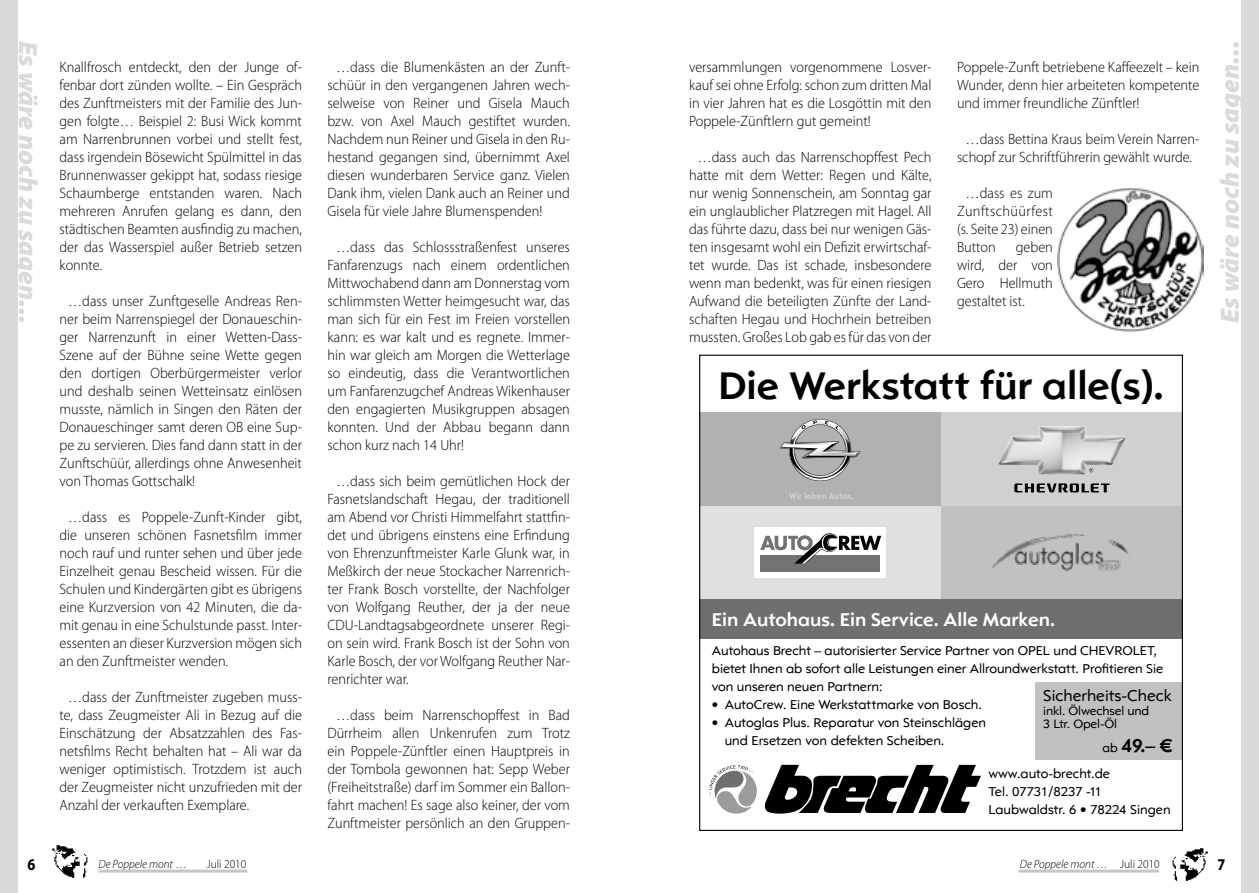
<style>
.page{position:relative;width:1259px;height:893px;background:#fff}
.page>*{position:absolute;margin:0;border:0;box-sizing:border-box;transform-origin:0 0}
.t1{font:700 40.5px "Opel Sans";color:#000}
.t2{font:italic 900 26.4px "Myriad Pro";color:#d9dadb}
.t3{font:700 19.5px "Opel Sans";color:#fff}
.t4{font:700 19.5px "Opel Sans";color:#000}
.t5{font:16.5px "Opel Sans";color:#000}
.t6{font:700 16.5px "Myriad Pro";color:#000;scale:.86 1}
.t7{font:300 15px/18px "Myriad Pro";color:#000;text-align:justify;scale:.95 1}
.t8{font:13.5px/18px "Opel Sans";letter-spacing:-.005em;color:#000}
.t9{font:12.75px/13.8px "Opel Sans";letter-spacing:-.01em;color:#000}
.t10{font:italic 300 12px "Myriad Pro";color:#000;scale:.95 1}
.t11{font:300 12px "Myriad Pro";color:#000;scale:.95 1}
.s1{font-weight:400;font-size:12.75px}
.s2{font-style:normal}
</style>
<div class="page">
<img style="left:52px;top:845px;width:36px;height:33px">
<div style="left:0;top:0;width:17px;height:893px;background:#d9dadb"></div>
<hr style="left:98px;top:870px;width:149px;height:3px;background:#c5c6c8">
<img style="left:1172px;top:848px;width:36px;height:33px">
<div style="left:1242px;top:0;width:17px;height:893px;background:#d9dadb"></div>
<hr style="left:1018px;top:870px;width:141px;height:3px;background:#c5c6c8">
<div style="left:699px;top:413px;width:242px;height:93px;background:#b0b1b3"></div>
<div style="left:699px;top:506px;width:242px;height:93px;background:#dfe0e1"></div>
<div style="left:941px;top:413px;width:242px;height:93px;background:#cfd0d2"></div>
<div style="left:941px;top:506px;width:242px;height:93px;background:#c0c1c2"></div>
<svg style="left:780px;top:419px;width:80px;height:62px"></svg>
<svg style="left:789px;top:492px;width:64px;height:7px"></svg>
<div style="left:699px;top:599px;width:484px;height:39px;background:#6e6f71"></div>
<svg style="left:765px;top:765px;width:216px;height:49px"></svg>
<svg style="left:708px;top:765px;width:49px;height:49px"></svg>
<img style="left:992px;top:534px;width:137px;height:37px">
<img style="left:998px;top:426px;width:128px;height:48px">
<svg style="left:1014px;top:483px;width:95px;height:9px"></svg>
<div style="left:754px;top:527px;width:132px;height:51px;background:#fff"></div>
<div style="left:760px;top:555px;width:120px;height:17px;background:#717274"></div>
<svg style="left:760px;top:533px;width:121px;height:31px"></svg>
<div style="left:1035px;top:682px;width:148px;height:77px;background:#c0c1c2"></div>
<img style="left:1057px;top:188px;width:146px;height:144px">
<h2 class="t2" style="left:43px;top:41px;width:284px;rotate:90deg">Es wäre noch zu sagen...</h2>
<p class="t7" style="left:60px;top:58px;width:257px">Knallfrosch entdeckt, den der Junge of&shy;fenbar dort zünden wollte. – Ein Gespräch des Zunftmeisters mit der Familie des Jun&shy;gen folgte… Beispiel 2: Busi Wick kommt am Narrenbrunnen vorbei und stellt fest, dass irgendein Bösewicht Spülmittel in das Brunnenwasser gekippt hat, sodass riesige Schaumberge entstanden waren. Nach mehreren Anrufen gelang es dann, den städtischen Beamten ausfindig zu machen, der das Wasserspiel außer Betrieb setzen konnte.</p>
<p class="t7" style="left:60px;top:292px;width:257px;text-indent:9px">…dass unser Zunftgeselle Andreas Ren&shy;ner beim Narrenspiegel der Donaueschin&shy;ger Narrenzunft in einer Wetten-Dass-Szene auf der Bühne seine Wette gegen den dortigen Oberbürgermeister verlor und deshalb seinen Wetteinsatz einlösen musste, nämlich in Singen den Räten der Donaueschinger samt deren OB eine Sup&shy;pe zu servieren. Dies fand dann statt in der Zunftschüür, allerdings ohne Anwesenheit von Thomas Gottschalk!</p>
<p class="t7" style="left:60px;top:508px;width:257px;text-indent:9px">…dass es Poppele-Zunft-Kinder gibt, die unseren schönen Fasnetsfilm immer noch rauf und runter sehen und über jede Einzelheit genau Bescheid wissen. Für die Schulen und Kindergärten gibt es übrigens eine Kurzversion von 42 Minuten, die da&shy;mit genau in eine Schulstunde passt. Inter&shy;essenten an dieser Kurzversion mögen sich an den Zunftmeister wenden.</p>
<p class="t7" style="left:60px;top:688px;width:257px;text-indent:9px">…dass der Zunftmeister zugeben muss&shy;te, dass Zeugmeister Ali in Bezug auf die Einschätzung der Absatzzahlen des Fas&shy;netsfilms Recht behalten hat – Ali war da weniger optimistisch. Trotzdem ist auch der Zeugmeister nicht unzufrieden mit der Anzahl der verkauften Exemplare.</p>
<p class="t7" style="left:327px;top:58px;width:257px;text-indent:9px">…dass die Blumenkästen an der Zunft&shy;schüür in den vergangenen Jahren wech&shy;selweise von Reiner und Gisela Mauch bzw. von Axel Mauch gestiftet wurden.<br>Nachdem nun Reiner und Gisela in den Ru&shy;hestand gegangen sind, übernimmt Axel diesen wunderbaren Service ganz. Vielen Dank ihm, vielen Dank auch an Reiner und Gisela für viele Jahre Blumenspenden!</p>
<p class="t7" style="left:327px;top:238px;width:257px;text-indent:9px">…dass das Schlossstraßenfest unseres Fanfarenzugs nach einem ordentlichen Mittwochabend dann am Donnerstag vom schlimmsten Wetter heimgesucht war, das man sich für ein Fest im Freien vorstellen kann: es war kalt und es regnete. Immer&shy;hin war gleich am Morgen die Wetterlage so eindeutig, dass die Verantwortlichen um Fanfarenzugchef Andreas Wikenhauser den engagierten Musikgruppen absagen konnten. Und der Abbau begann dann schon kurz nach 14 Uhr!</p>
<p class="t7" style="left:327px;top:472px;width:257px;text-indent:9px">…dass sich beim gemütlichen Hock der Fasnetslandschaft Hegau, der traditionell am Abend vor Christi Himmelfahrt stattfin&shy;det und übrigens einstens eine Erfindung von Ehrenzunftmeister Karle Glunk war, in Meßkirch der neue Stockacher Narrenrich&shy;ter Frank Bosch vorstellte, der Nachfolger von Wolfgang Reuther, der ja der neue CDU-Landtagsabgeordnete unserer Regi&shy;on sein wird. Frank Bosch ist der Sohn von Karle Bosch, der vor Wolfgang Reuther Nar&shy;renrichter war.</p>
<p class="t7" style="left:327px;top:706px;width:257px;text-align:center">…dass beim Narrenschopffest in Bad Dürrheim allen Unkenrufen zum Trotz ein Poppele-Zünftler einen Hauptpreis in der Tombola gewonnen hat: Sepp Weber (Freiheitstraße) darf im Sommer ein Ballon&shy;fahrt machen! Es sage also keiner, der vom Zunftmeister persönlich an den Gruppen-</p>
<p class="t7" style="left:689px;top:58px;width:257px">versammlungen vorgenommene Losver&shy;kauf sei ohne Erfolg: schon zum dritten Mal in vier Jahren hat es die Losgöttin mit den Poppele-Zünftlern gut gemeint!</p>
<p class="t7" style="left:689px;top:148px;width:257px;text-align:center">…dass auch das Narrenschopffest Pech hatte mit dem Wetter: Regen und Kälte, nur wenig Sonnenschein, am Sonntag gar ein unglaublicher Platzregen mit Hagel. All das führte dazu, dass bei nur wenigen Gäs&shy;ten insgesamt wohl ein Defizit erwirtschaf&shy;tet wurde. Das ist schade, insbesondere wenn man bedenkt, was für einen riesigen Aufwand die beteiligten Zünfte der Land&shy;schaften Hegau und Hochrhein betreiben mussten. Großes Lob gab es für das von der</p>
<p class="t7" style="left:957px;top:58px;width:257px">Poppele-Zunft betriebene Kaffeezelt – kein Wunder, denn hier arbeiteten kompetente und immer freundliche Zünftler!</p>
<p class="t7" style="left:957px;top:130px;width:257px;text-align:center">…dass Bettina Kraus beim Verein Narren&shy;schopf zur Schriftführerin gewählt wurde.</p>
<p class="t7" style="left:957px;top:184px;width:102px;text-indent:9px">…dass es zum Zunftschüürfest (s. Seite 23) einen Button</p>
<p class="t7" style="left:957px;top:238px;width:102px;text-indent:59px">geben wird, der von Gero Hellmuth gestaltet ist.</p>
<h1 class="t1" style="left:718px;top:360px;width:447px">Die Werkstatt für alle(s).</h1>
<h2 class="t2" style="left:1215px;top:323px;width:284px;rotate:-90deg">Es wäre noch zu sagen...</h2>
<h3 class="t3" style="left:712px;top:607px;width:345px">Ein Autohaus. Ein Service. Alle Marken.</h3>
<p class="t8" style="left:712px;top:641px;width:453px">Autohaus Brecht – autorisierter Service Partner von OPEL und CHEVROLET, bietet Ihnen ab sofort alle Leistungen einer Allroundwerkstatt. Profitieren Sie von unseren neuen Partnern:</p>
<p class="t8" style="left:712px;top:695px;width:272px">• AutoCrew. Eine Werkstattmarke von Bosch.</p>
<p class="t8" style="left:724px;top:713px;width:263px;text-indent:-13px">• Autoglas Plus. Reparatur von Steinschlägen und Ersetzen von defekten Scheiben.</p>
<p class="t5" style="left:1043px;top:686px;width:130px">Sicherheits-Check</p>
<p class="t9" style="left:1043px;top:703px;width:108px">inkl. Ölwechsel und<br>3 Ltr. Opel-Öl</p>
<h3 class="t4" style="left:1102px;top:733px;width:72px"><span class="s1">ab</span> 49.– €</h3>
<p class="t8" style="left:988px;top:764px;width:184px">www.auto-brecht.de<br>Tel. 07731/8237 -11<br>Laubwaldstr. 6 • 78224 Singen</p>
<p class="t6" style="left:28px;top:855px;width:11px">6</p>
<p class="t10" style="left:98px;top:858px;width:95px">De Poppele mont <span class="s2">…</span></p>
<p class="t11" style="left:207px;top:857px;width:43px">Juli 2010</p>
<p class="t10" style="left:1019px;top:858px;width:149px">De Poppele mont … <span class="s2">Juli 2010</span></p>
<p class="t6" style="left:1217px;top:855px;width:11px">7</p>
</div>
